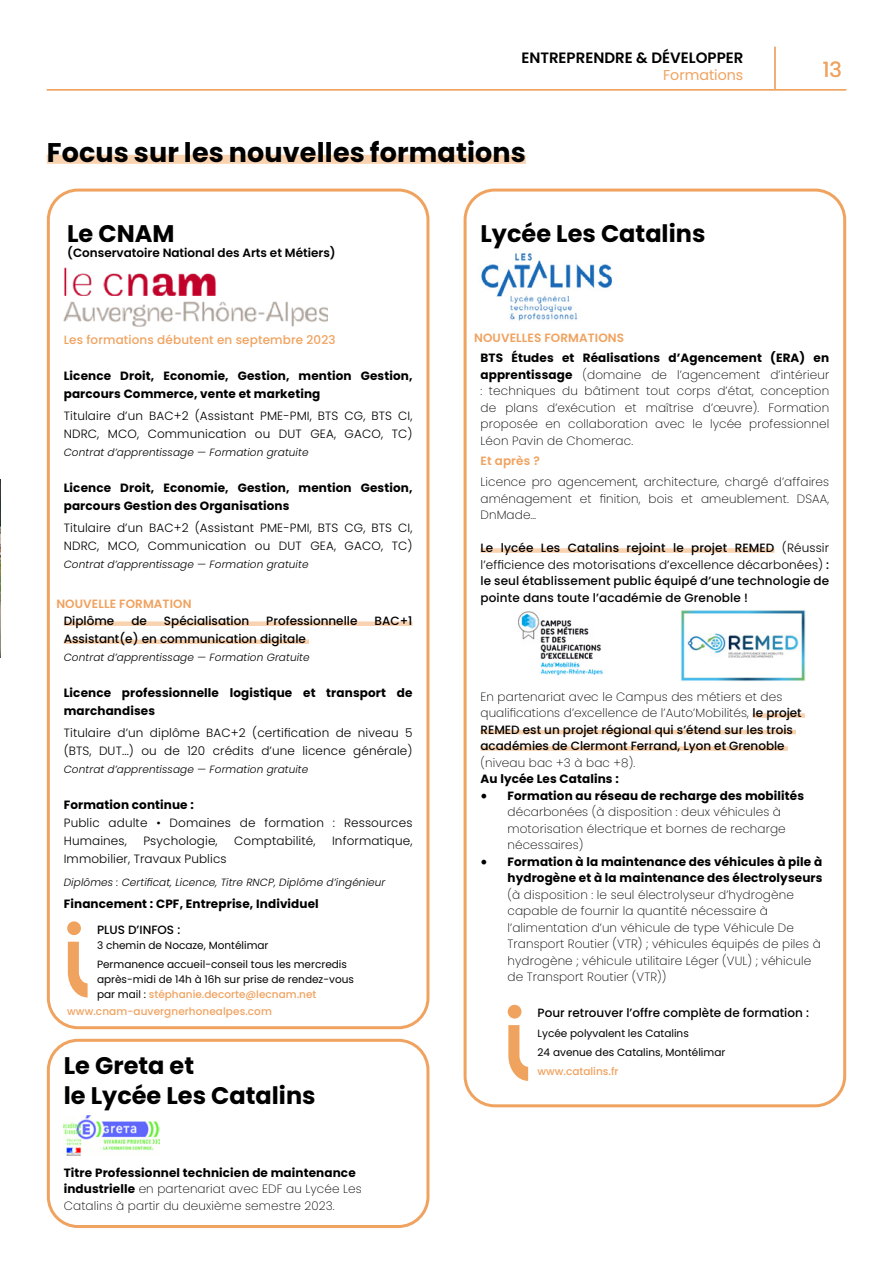
<style>
.page{position:relative;width:893px;height:1263px;background:#fff}
.page>*{position:absolute;margin:0;border:0;box-sizing:border-box;transform-origin:0 0}
.t1{font:700 27px "Poppins";letter-spacing:.005em;color:#000}
.t2{font:700 24px/30px "Poppins";color:#000}
.t3{font:21px "Poppins";color:#f0a25f}
.t4{font:600 15px "Poppins";color:#000}
.t5{font:14.25px "Poppins";color:#f0a25f}
.t6{font:200 12px/16.5px "Poppins";letter-spacing:.01em;color:#000}
.t7{font:500 12px/16.5px "Poppins";color:#000;text-align:justify}
.t8{font:300 12px/18px "Poppins";letter-spacing:.01em;color:#000}
.t9{font:700 12px/18px "Poppins";letter-spacing:.01em;color:#000}
.t10{font:600 12px "Poppins";letter-spacing:.01em;color:#f0a25f}
.t11{font:600 12px "Poppins";color:#000}
.t12{font:500 12px "Poppins";letter-spacing:.01em;color:#f0a25f}
.t13{font:italic 300 10.5px "Poppins";letter-spacing:.01em;color:#000}
.t14{font:10.5px/19.2px "Poppins";color:#000}
.t15{font:500 10.5px "Poppins";letter-spacing:.005em;color:#f0a25f}
.s1{font-weight:700}
.s2{font-weight:300}
.s3{font-weight:200}
.s4{font-family:"Minion Pro";font-weight:400;font-size:18px}
.s5{font-weight:500;color:#f0a25f}
</style>
<div class="page">
<img style="left:463px;top:250px;width:149px;height:72px">
<svg style="left:47px;top:47px;width:799px;height:43px"></svg>
<img style="left:0;top:480px;width:1px;height:177px">
<div style="left:47px;top:155px;width:479px;height:9px;background:#f9d2b0"></div>
<div style="left:64px;top:621px;width:348px;height:5px;background:#f9d2b0"></div>
<div style="left:64px;top:639px;width:245px;height:5px;background:#f9d2b0"></div>
<div style="left:480px;top:548px;width:294px;height:5px;background:#f9d2b0"></div>
<div style="left:753px;top:713px;width:52px;height:5px;background:#f9d2b0"></div>
<hr style="left:480px;top:730px;width:316px;height:4px;background:#f9d2b0">
<div style="left:480px;top:746px;width:308px;height:5px;background:#f9d2b0"></div>
<img style="left:64px;top:267px;width:263px;height:59px">
<svg style="left:67px;top:921px;width:21px;height:76px"></svg>
<svg style="left:508px;top:1005px;width:20px;height:76px"></svg>
<img style="left:518px;top:611px;width:85px;height:65px">
<img style="left:680px;top:610px;width:125px;height:72px">
<div style="left:47px;top:189px;width:382px;height:840px;border:3px solid #f0a25f;border-radius:30px"></div>
<div style="left:464px;top:189px;width:382px;height:918px;border:3px solid #f0a25f;border-radius:30px"></div>
<img style="left:64px;top:1115px;width:96px;height:40px">
<div style="left:47px;top:1039px;width:382px;height:189px;border:3px solid #f0a25f;border-radius:30px"></div>
<p class="t4" style="left:521px;top:49px;width:224px">ENTREPRENDRE &amp; DÉVELOPPER</p>
<p class="t5" style="left:663px;top:66px;width:82px">Formations</p>
<h1 class="t1" style="left:47px;top:137px;width:481px">Focus sur les nouvelles formations</h1>
<h2 class="t2" style="left:67px;top:219px;width:109px">Le CNAM</h2>
<p class="t11" style="left:67px;top:246px;width:270px">(Conservatoire National des Arts et Métiers)</p>
<h2 class="t2" style="left:480px;top:219px;width:226px">Lycée Les Catalins</h2>
<h3 class="t3" style="left:823px;top:57px;width:21px">13</h3>
<p class="t12" style="left:64px;top:333px;width:273px">Les formations débutent en septembre 2023</p>
<p class="t9" style="left:64px;top:367px;width:350px">Licence Droit, Economie, Gestion, mention Gestion, parcours Commerce, vente et marketing</p>
<p class="t8" style="left:64px;top:407px;width:350px">Titulaire d’un BAC+2 (Assistant PME-PMI, BTS CG, BTS CI,<br>NDRC, MCO, Communication ou DUT GEA, GACO, TC)</p>
<p class="t13" style="left:64px;top:446px;width:246px">Contrat d’apprentissage — Formation gratuite</p>
<p class="t9" style="left:64px;top:479px;width:350px">Licence Droit, Economie, Gestion, mention Gestion, parcours Gestion des Organisations</p>
<p class="t8" style="left:64px;top:519px;width:350px">Titulaire d’un BAC+2 (Assistant PME-PMI, BTS CG, BTS CI,<br>NDRC, MCO, Communication ou DUT GEA, GACO, TC)</p>
<p class="t13" style="left:64px;top:559px;width:246px">Contrat d’apprentissage — Formation gratuite</p>
<p class="t10" style="left:56px;top:597px;width:137px">NOUVELLE FORMATION</p>
<p class="t10" style="left:474px;top:331px;width:152px">NOUVELLES FORMATIONS</p>
<p class="t6" style="left:480px;top:350px;width:350px;text-align:justify"><span class="s1">BTS Études et Réalisations d’Agencement (ERA) en apprentissage</span> (domaine de l’agencement d’intérieur : techniques du bâtiment tout corps d’état, conception de plans d’exécution et maîtrise d’œuvre). Formation proposée en collaboration avec le lycée professionnel Léon Pavin de Chomerac.</p>
<p class="t10" style="left:480px;top:454px;width:61px">Et après ?</p>
<p class="t6" style="left:480px;top:474px;width:350px;text-align:justify">Licence pro agencement, architecture, chargé d’affaires aménagement et finition, bois et ameublement. DSAA, DnMade…</p>
<p class="t7" style="left:480px;top:540px;width:350px">Le lycée Les Catalins rejoint le projet REMED <span class="s2">(Réussir l’efficience des motorisations d’excellence décarbonées)</span> : le seul établissement public équipé d’une technologie de pointe dans toute l’académie de Grenoble !</p>
<p class="t7" style="left:64px;top:613px;width:52px">Diplôme</p>
<p class="t7" style="left:131px;top:613px;width:17px">de</p>
<p class="t7" style="left:164px;top:613px;width:87px">Spécialisation</p>
<p class="t7" style="left:266px;top:613px;width:93px">Professionnelle</p>
<p class="t7" style="left:374px;top:613px;width:39px">BAC+1</p>
<p class="t7" style="left:64px;top:631px;width:244px">Assistant(e) en communication digitale</p>
<p class="t13" style="left:64px;top:651px;width:247px">Contrat d’apprentissage — Formation Gratuite</p>
<p class="t9" style="left:64px;top:684px;width:350px">Licence professionnelle logistique et transport de marchandises</p>
<p class="t8" style="left:64px;top:724px;width:350px">Titulaire d’un diplôme BAC+2 (certification de niveau 5 (BTS, DUT...) ou de 120 crédits d’une licence générale)</p>
<p class="t13" style="left:64px;top:764px;width:246px">Contrat d’apprentissage — Formation gratuite</p>
<p class="t9" style="left:64px;top:796px;width:132px">Formation continue :</p>
<p class="t8" style="left:64px;top:814px;width:350px">Public adulte • Domaines de formation : Ressources<br>Humaines,</p>
<p class="t7" style="left:480px;top:688px;width:323px;text-align:left"><span class="s3">En partenariat avec le Campus des métiers et des qualifications d’excellence de l’Auto’Mobilités,</span> le projet REMED est un projet régional qui s’étend sur les trois académies de Clermont Ferrand, Lyon et Grenoble</p>
<p class="t6" style="left:480px;top:754px;width:156px">(niveau bac +3 à bac +8).</p>
<p class="t9" style="left:480px;top:770px;width:140px">Au lycée Les Catalins :</p>
<p class="t6" style="left:507px;top:787px;width:298px;text-indent:-27px"><span class="s4">•</span> <span class="s1">Formation au réseau de recharge des mobilités </span>décarbonées (à disposition : deux véhicules à motorisation électrique et bornes de recharge nécessaires)</p>
<p class="t9" style="left:480px;top:853px;width:343px;line-height:16.5px;text-align:right"><span class="s4">•</span> Formation à la maintenance des véhicules à pile à hydrogène et à la maintenance des électrolyseurs</p>
<p class="t6" style="left:507px;top:886px;width:315px">(à disposition : le seul électrolyseur d’hydrogène capable de fournir la quantité nécessaire à l’alimentation d’un véhicule de type Véhicule De Transport Routier (VTR) ; véhicules équipés de piles à hydrogène ; véhicule utilitaire Léger (VUL) ; véhicule de Transport Routier (VTR))</p>
<p class="t8" style="left:143px;top:832px;width:76px">Psychologie,</p>
<p class="t8" style="left:234px;top:832px;width:83px">Comptabilité,</p>
<p class="t8" style="left:332px;top:832px;width:82px">Informatique,</p>
<p class="t8" style="left:64px;top:850px;width:164px">Immobilier, Travaux Publics</p>
<p class="t13" style="left:64px;top:876px;width:323px">Diplômes : Certificat, Licence, Titre RNCP, Diplôme d’ingénieur</p>
<p class="t9" style="left:64px;top:895px;width:257px">Financement : CPF, Entreprise, Individuel</p>
<p class="t7" style="left:97px;top:921px;width:85px">PLUS D’INFOS :</p>
<p class="t14" style="left:97px;top:936px;width:251px">3 chemin de Nocaze, Montélimar<br>Permanence accueil-conseil tous les mercredis</p>
<p class="t14" style="left:97px;top:972px;width:258px;line-height:15px">après-midi de 14h à 16h sur prise de rendez-vous par mail : <span class="s5">stéphanie.decorte@lecnam.net</span></p>
<p class="t15" style="left:67px;top:1005px;width:206px">www.cnam-auvergnerhonealpes.com</p>
<p class="t7" style="left:538px;top:1005px;width:273px">Pour retrouver l’offre complète de formation :</p>
<p class="t14" style="left:538px;top:1023px;width:189px">Lycée polyvalent les Catalins<br>24 avenue des Catalins, Montélimar</p>
<p class="t15" style="left:538px;top:1065px;width:82px">www.catalins.fr</p>
<h2 class="t2" style="left:64px;top:1051px;width:253px">Le Greta et<br>le Lycée Les Catalins</h2>
<p class="t6" style="left:64px;top:1164px;width:299px"><span class="s1">Titre Professionnel technicien de maintenance industrielle</span> en partenariat avec EDF au Lycée Les<br>Catalins à partir du deuxième semestre 2023.</p>
</div>
